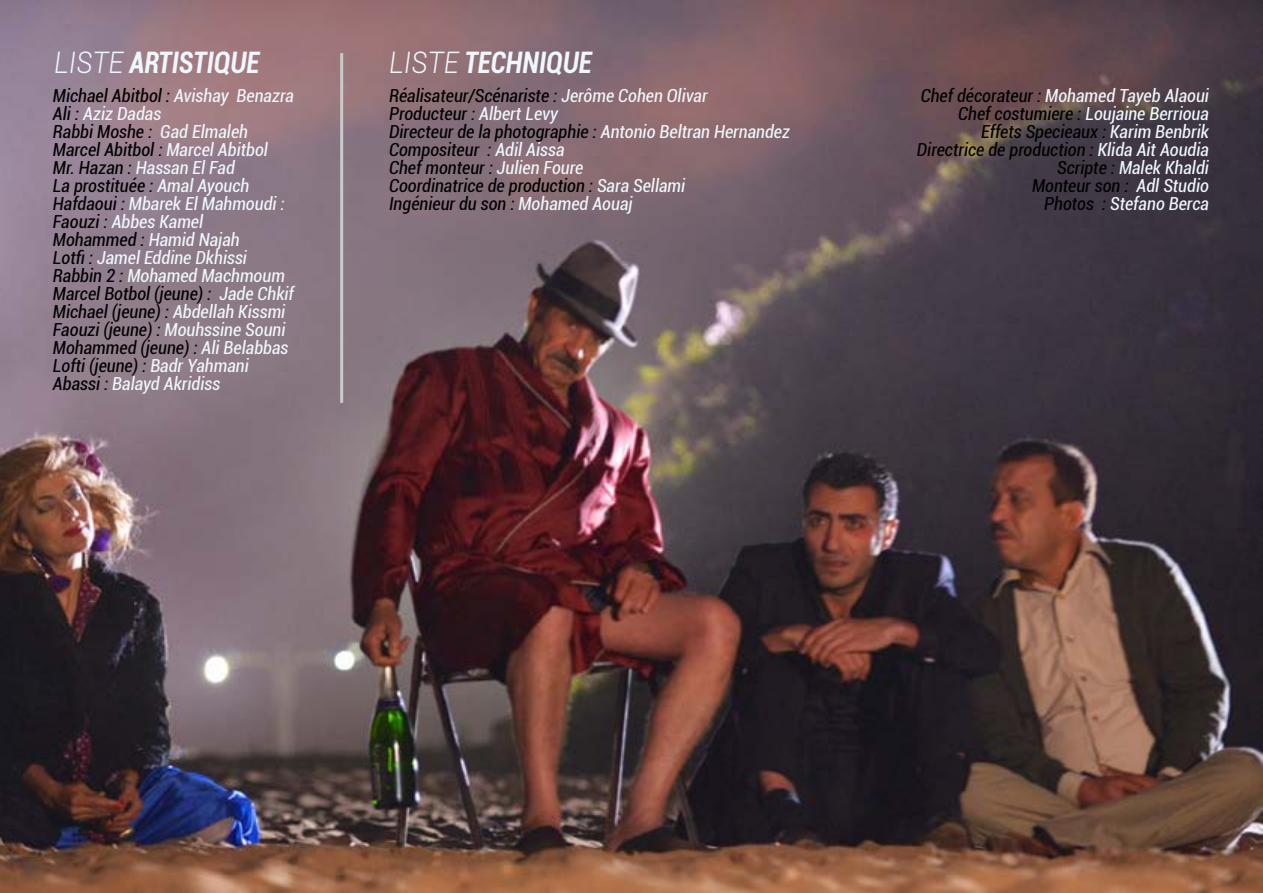
<style>
.page{position:relative;width:1263px;height:893px;background:#fff}
.page>*{position:absolute;margin:0;border:0;box-sizing:border-box;transform-origin:0 0}
.t1{font:italic 700 condensed 29.7px "Roboto";color:#eff7fd;scale:.91 1}
.t2{font:italic condensed 18px/18px "Roboto";color:#000}
.t3{font:italic condensed 18px/18px "Roboto";color:#eff7fd}
.s1{font-weight:300;font-stretch:normal}
.s2{color:#000}
.s3{color:#eff7fd}
</style>
<div class="page">
<img style="left:0;top:0;width:1263px;height:893px">
<hr style="left:340px;top:53px;width:3px;height:350px;background:#cacaca">
<h1 class="t1" style="left:54px;top:42px;width:228px"><span class="s1">LISTE</span> ARTISTIQUE</h1>
<h1 class="t1" style="left:389px;top:42px;width:225px"><span class="s1">LISTE</span> TECHNIQUE</h1>
<p class="t3" style="left:53px;top:86px;width:243px"><span class="s2">Michael Abitbol :</span> Avishay Benazra<br><span class="s2">Ali :</span> Aziz Dadas<br><span class="s2">Rabbi Moshe :</span> Gad Elmaleh<br><span class="s2">Marcel Abitbol :</span> Marcel Abitbol<br><span class="s2">Mr. Hazan :</span> Hassan El Fad<br><span class="s2">La prostituée :</span> Amal Ayouch<br><span class="s2">Hafdaoui :</span> Mbarek El Mahmoudi :<br><span class="s2">Faouzi :</span> Abbes Kamel<br><span class="s2">Mohammed :</span> Hamid Najah<br><span class="s2">Lotfi :</span> Jamel Eddine Dkhissi<br><span class="s2">Rabbin 2 :</span> Mohamed Machmoum<br><span class="s2">Marcel Botbol (jeune) :</span> Jade Chkif<br><span class="s2">Michael (jeune) :</span> Abdellah Kissmi<br><span class="s2">Faouzi (jeune) :</span> Mouhssine Souni<br><span class="s2">Mohammed (jeune) :</span> Ali Belabbas<br><span class="s2">Lofti (jeune) :</span> Badr Yahmani<br><span class="s2">Abassi :</span> Balayd Akridiss</p>
<p class="t2" style="left:389px;top:86px;width:402px">Réalisateur/Scénariste : <span class="s3">Jerôme Cohen Olivar </span>Producteur : <span class="s3">Albert Levy<br></span>Directeur de la photographie : <span class="s3">Antonio Beltran Hernandez </span>Compositeur : <span class="s3">Adil Aissa<br></span>Chef monteur : <span class="s3">Julien Foure<br></span>Coordinatrice de production : <span class="s3">Sara Sellami<br></span>Ingénieur du son : <span class="s3">Mohamed Aouaj</span></p>
<p class="t2" style="left:917px;top:86px;width:294px;text-align:right">Chef décorateur : <span class="s3">Mohamed Tayeb Alaoui<br></span>Chef costumiere : <span class="s3">Loujaine Berrioua<br></span>Effets Specieaux : <span class="s3">Karim Benbrik<br></span>Directrice de production : <span class="s3">Klida Ait Aoudia<br></span>Scripte : <span class="s3">Malek Khaldi<br></span>Monteur son : <span class="s3">Adl Studio<br></span>Photos : <span class="s3">Stefano Berca</span></p>
</div>
